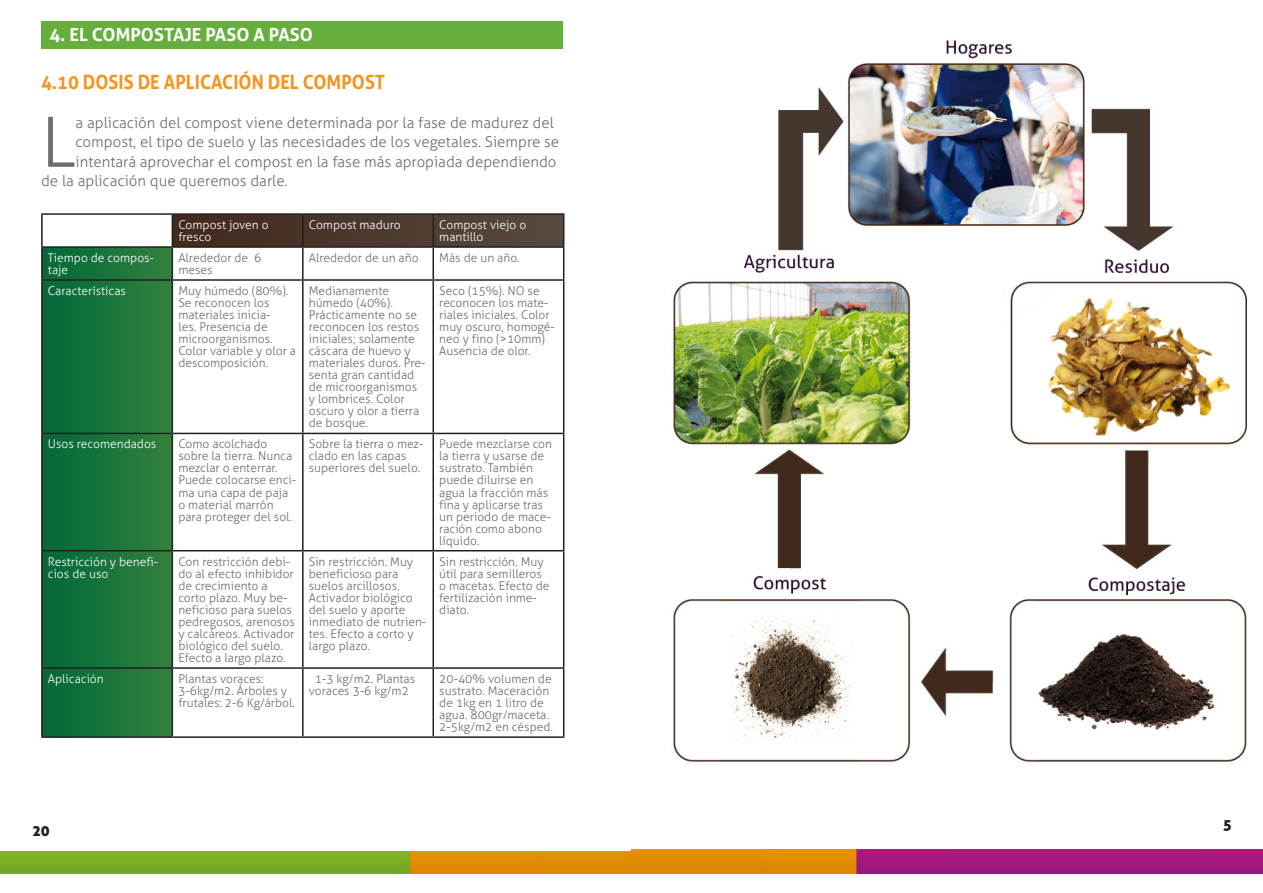
<style>
.page{position:relative;width:1263px;height:893px;background:#fff}
.page>*{position:absolute;margin:0;border:0;box-sizing:border-box;transform-origin:0 0}
.t1{font:300 69.3px "Aller";color:#6c6d70}
.t2{font:700 19.65px "Aller";color:#f7931d;scale:.92 1}
.t3{font:700 18px "Aller";color:#fff}
.t4{font:300 15px "Aller";color:#6c6d70}
.t5{font:15px "Aller Display";color:#231f20}
.t6{font:300 12px/12px "Aller";color:#6c6d70}
.t7{font:300 12px/12px "Aller";color:#fff}
</style>
<div class="page">
<div style="left:41px;top:21px;width:522px;height:28px;background:#66ae3d"></div>
<svg style="left:173px;top:215px;width:390px;height:31px;background:#4c382c"></svg>
<svg style="left:43px;top:248px;width:129px;height:488px;background:#19743b"></svg>
<hr style="left:41px;top:213px;width:131px;height:2px;background:#231f20">
<hr style="left:41px;top:215px;width:2px;height:31px;background:#231f20">
<hr style="left:172px;top:213px;width:131px;height:2px;background:#231f20">
<hr style="left:172px;top:215px;width:1px;height:31px;background:#231f20">
<hr style="left:303px;top:213px;width:130px;height:2px;background:#231f20">
<hr style="left:302px;top:215px;width:2px;height:31px;background:#231f20">
<hr style="left:433px;top:213px;width:131px;height:2px;background:#231f20">
<hr style="left:432px;top:215px;width:2px;height:31px;background:#231f20">
<hr style="left:563px;top:215px;width:1px;height:31px;background:#231f20">
<hr style="left:41px;top:246px;width:131px;height:2px;background:#231f20">
<hr style="left:41px;top:248px;width:2px;height:31px;background:#231f20">
<hr style="left:172px;top:246px;width:131px;height:2px;background:#231f20">
<hr style="left:172px;top:248px;width:1px;height:31px;background:#231f20">
<hr style="left:303px;top:246px;width:130px;height:2px;background:#231f20">
<hr style="left:302px;top:248px;width:2px;height:31px;background:#231f20">
<hr style="left:433px;top:246px;width:131px;height:2px;background:#231f20">
<hr style="left:432px;top:248px;width:2px;height:31px;background:#231f20">
<hr style="left:563px;top:248px;width:1px;height:31px;background:#231f20">
<hr style="left:41px;top:279px;width:131px;height:2px;background:#231f20">
<hr style="left:41px;top:281px;width:2px;height:152px;background:#231f20">
<hr style="left:172px;top:279px;width:131px;height:2px;background:#231f20">
<hr style="left:172px;top:281px;width:1px;height:152px;background:#231f20">
<hr style="left:303px;top:279px;width:130px;height:2px;background:#231f20">
<hr style="left:302px;top:281px;width:2px;height:152px;background:#231f20">
<hr style="left:433px;top:279px;width:131px;height:2px;background:#231f20">
<hr style="left:432px;top:281px;width:2px;height:152px;background:#231f20">
<hr style="left:563px;top:281px;width:1px;height:152px;background:#231f20">
<hr style="left:41px;top:433px;width:131px;height:1px;background:#231f20">
<hr style="left:41px;top:434px;width:2px;height:116px;background:#231f20">
<hr style="left:172px;top:433px;width:131px;height:1px;background:#231f20">
<hr style="left:172px;top:434px;width:1px;height:116px;background:#231f20">
<hr style="left:303px;top:433px;width:130px;height:1px;background:#231f20">
<hr style="left:302px;top:434px;width:2px;height:116px;background:#231f20">
<hr style="left:433px;top:433px;width:131px;height:1px;background:#231f20">
<hr style="left:432px;top:434px;width:2px;height:116px;background:#231f20">
<hr style="left:563px;top:434px;width:1px;height:116px;background:#231f20">
<hr style="left:41px;top:550px;width:131px;height:1px;background:#231f20">
<hr style="left:41px;top:551px;width:2px;height:116px;background:#231f20">
<hr style="left:172px;top:550px;width:131px;height:1px;background:#231f20">
<hr style="left:172px;top:551px;width:1px;height:116px;background:#231f20">
<hr style="left:303px;top:550px;width:130px;height:1px;background:#231f20">
<hr style="left:302px;top:551px;width:2px;height:116px;background:#231f20">
<hr style="left:433px;top:550px;width:131px;height:1px;background:#231f20">
<hr style="left:432px;top:551px;width:2px;height:116px;background:#231f20">
<hr style="left:563px;top:551px;width:1px;height:116px;background:#231f20">
<hr style="left:41px;top:667px;width:131px;height:2px;background:#231f20">
<hr style="left:41px;top:669px;width:2px;height:67px;background:#231f20">
<hr style="left:172px;top:667px;width:131px;height:2px;background:#231f20">
<hr style="left:172px;top:669px;width:1px;height:67px;background:#231f20">
<hr style="left:303px;top:667px;width:130px;height:2px;background:#231f20">
<hr style="left:302px;top:669px;width:2px;height:67px;background:#231f20">
<hr style="left:433px;top:667px;width:131px;height:2px;background:#231f20">
<hr style="left:432px;top:669px;width:2px;height:67px;background:#231f20">
<hr style="left:563px;top:669px;width:1px;height:67px;background:#231f20">
<hr style="left:41px;top:736px;width:131px;height:2px;background:#231f20">
<hr style="left:172px;top:736px;width:131px;height:2px;background:#231f20">
<hr style="left:303px;top:736px;width:130px;height:2px;background:#231f20">
<hr style="left:433px;top:736px;width:131px;height:2px;background:#231f20">
<img style="left:0;top:851px;width:631px;height:22px">
<img style="left:673px;top:40px;width:573px;height:722px">
<img style="left:631px;top:849px;width:632px;height:24px">
<h3 class="t3" style="left:49px;top:24px;width:265px">4. EL COMPOSTAJE PASO A PASO</h3>
<h2 class="t2" style="left:41px;top:70px;width:375px">4.10 DOSIS DE APLICACIÓN DEL COMPOST</h2>
<h1 class="t1" style="left:41px;top:102px;width:36px">L</h1>
<p class="t4" style="left:76px;top:114px;width:480px">a aplicación del compost viene determinada por la fase de madurez del</p>
<p class="t4" style="left:76px;top:133px;width:485px">compost, el tipo de suelo y las necesidades de los vegetales. Siempre se</p>
<p class="t4" style="left:76px;top:153px;width:482px">intentará aprovechar el compost en la fase más apropiada dependiendo</p>
<p class="t4" style="left:41px;top:172px;width:248px">de la aplicación que queremos darle.</p>
<p class="t7" style="left:178px;top:219px;width:92px">Compost joven o fresco</p>
<p class="t7" style="left:309px;top:219px;width:93px">Compost maduro</p>
<p class="t7" style="left:439px;top:219px;width:89px">Compost viejo o mantillo</p>
<p class="t7" style="left:48px;top:252px;width:108px">Tiempo de compos&shy;taje</p>
<p class="t6" style="left:178px;top:252px;width:85px">Alrededor de 6 meses</p>
<p class="t6" style="left:309px;top:252px;width:111px">Alrededor de un año</p>
<p class="t6" style="left:439px;top:252px;width:82px">Más de un año.</p>
<p class="t7" style="left:48px;top:285px;width:80px">Características</p>
<p class="t6" style="left:178px;top:285px;width:119px">Muy húmedo (80%).<br>Se reconocen los materiales inicia-<br>les. Presencia de microorganismos.<br>Color variable y olor a descomposición.</p>
<p class="t6" style="left:309px;top:285px;width:118px">Medianamente húmedo (40%).<br>Prácticamente no se reconocen los restos iniciales; solamente cáscara de huevo y materiales duros. Pre&shy;senta gran cantidad de microorganismos y lombrices. Color oscuro y olor a tierra de bosque.</p>
<p class="t6" style="left:439px;top:285px;width:117px">Seco (15%). NO se reconocen los mate&shy;riales iniciales. Color muy oscuro, homogé&shy;neo y fino (&gt;10mm)<br>Ausencia de olor.</p>
<p class="t7" style="left:48px;top:438px;width:110px">Usos recomendados</p>
<p class="t6" style="left:178px;top:438px;width:119px">Como acolchado sobre la tierra. Nunca mezclar o enterrar.<br>Puede colocarse enci&shy;ma una capa de paja o material marrón para proteger del sol.</p>
<p class="t6" style="left:309px;top:438px;width:116px">Sobre la tierra o mez&shy;clado en las capas superiores del suelo.</p>
<p class="t6" style="left:439px;top:438px;width:114px">Puede mezclarse con la tierra y usarse de sustrato. También puede diluirse en agua la fracción más fina y aplicarse tras un periodo de mace&shy;ración como abono líquido.</p>
<p class="t7" style="left:48px;top:555px;width:112px">Restricción y benefi&shy;cios de uso</p>
<p class="t6" style="left:178px;top:555px;width:118px">Con restricción debi&shy;do al efecto inhibidor de crecimiento a corto plazo. Muy be&shy;neficioso para suelos pedregosos, arenosos y calcáreos. Activador biológico del suelo.<br>Efecto a largo plazo.</p>
<p class="t6" style="left:309px;top:555px;width:119px">Sin restricción. Muy beneficioso para suelos arcillosos.<br>Activador biológico del suelo y aporte inmediato de nutrien&shy;tes. Efecto a corto y largo plazo.</p>
<p class="t6" style="left:439px;top:555px;width:112px">Sin restricción. Muy útil para semilleros o macetas. Efecto de fertilización inme&shy;diato.</p>
<p class="t7" style="left:48px;top:673px;width:57px">Aplicación</p>
<p class="t6" style="left:178px;top:673px;width:118px">Plantas voraces:<br>3-6kg/m2. Árboles y frutales: 2-6 Kg/árbol.</p>
<p class="t6" style="left:309px;top:673px;width:108px;text-align:center">1-3 kg/m2. Plantas voraces 3-6 kg/m2</p>
<p class="t6" style="left:439px;top:673px;width:115px">20-40% volumen de sustrato. Maceración de 1kg en 1 litro de agua. 800gr/maceta.<br>2-5kg/m2 en césped.</p>
<p class="t5" style="left:33px;top:822px;width:18px">20</p>
<p class="t5" style="left:1223px;top:816px;width:10px">5</p>
</div>
